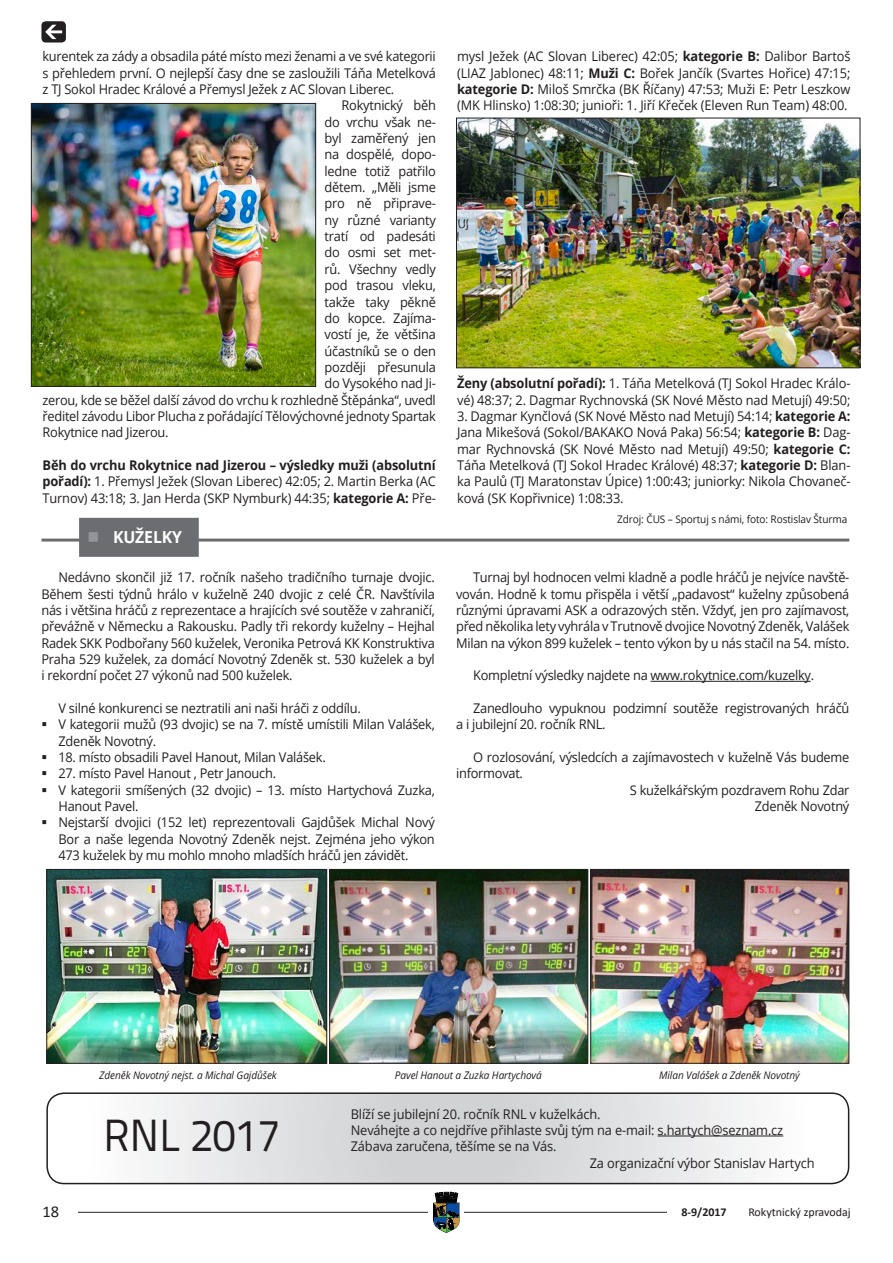
<style>
.page{position:relative;width:893px;height:1263px;background:#fff}
.page>*{position:absolute;margin:0;border:0;box-sizing:border-box;transform-origin:0 0}
.AAA_Neodsazený{font:45px "Titillium Maps 29 L 400 wt";letter-spacing:-.01em;color:#231f20;scale:.96 1}
.t1{font:700 16.5px "Open Sans";letter-spacing:-.01em;color:#fff;scale:.96 1}
.t2{font:16.5px "Calibri";color:#231f20}
.AAA_Body_Text{font:13.35px/16.4px "Open Sans";letter-spacing:-.02em;color:#231f20;text-align:justify;scale:.96 1}
.AAA_Neodsazený-2{font:13.35px/16.4px "Open Sans";letter-spacing:-.01em;color:#231f20;text-align:justify;scale:.96 1}
.t3{font:12px "Calibri";color:#231f20}
.t4{font:700 12px "Calibri";color:#231f20}
.AAA_Neodsazený-3{font:italic 10.5px "Open Sans";letter-spacing:-.01em;color:#231f20;scale:.96 1}
.AAA_Neodsazený-4{font:10.5px "Open Sans";letter-spacing:-.01em;color:#231f20;scale:.96 1}
.s1{font-weight:700}
</style>
<div class="page">
<hr style="left:43px;top:1212px;width:807px;height:1px;background:#231f20">
<div style="left:429px;top:1192px;width:35px;height:42px;background:#fff"></div>
<svg style="left:433px;top:1192px;width:27px;height:41px"></svg>
<div style="left:668px;top:1207px;width:183px;height:13px;background:#fff"></div>
<div style="left:43px;top:1204px;width:35px;height:16px;background:#fff"></div>
<hr style="left:41px;top:538px;width:808px;height:3px;background:#6c6d70">
<div style="left:79px;top:518px;width:120px;height:39px;background:#6c6d70"></div>
<hr style="left:651px;top:681px;width:160px;height:1px;background:#231f20">
<img style="left:48px;top:871px;width:277px;height:191px">
<div style="left:46px;top:869px;width:281px;height:195px;border:1px solid #231f20"></div>
<img style="left:331px;top:871px;width:255px;height:191px">
<div style="left:329px;top:869px;width:259px;height:195px;border:1px solid #231f20"></div>
<img style="left:592px;top:871px;width:255px;height:191px">
<div style="left:590px;top:869px;width:259px;height:195px;border:1px solid #231f20"></div>
<svg style="left:49px;top:1093px;width:800px;height:90px"></svg>
<div style="left:46px;top:1092px;width:803px;height:92px;border:2px solid #231f20;border-radius:17px"></div>
<hr style="left:658px;top:1136px;width:125px;height:1px;background:#231f20">
<img style="left:33px;top:105px;width:281px;height:280px">
<div style="left:31px;top:103px;width:285px;height:284px;border:1px solid #231f20"></div>
<img style="left:458px;top:120px;width:400px;height:246px">
<div style="left:456px;top:118px;width:404px;height:250px;border:1px solid #231f20"></div>
<div style="left:41px;top:21px;width:25px;height:22px;background:#231f20;border-radius:4px"></div>
<svg style="left:45px;top:25px;width:17px;height:14px"></svg>
<p class="AAA_Body_Text" style="left:43px;top:48px;width:411px">kurentek za zády a obsadila páté místo mezi ženami a ve své kategorii s přehledem první. O nejlepší časy dne se zasloužili Táňa Metelková z TJ Sokol Hradec Králové a Přemysl Ježek z AC Slovan Liberec.</p>
<p class="AAA_Body_Text" style="left:342px;top:97px;width:100px">Rokytnický běh</p>
<p class="AAA_Body_Text" style="left:325px;top:113px;width:117px">do vrchu však ne-</p>
<p class="AAA_Body_Text" style="left:325px;top:130px;width:117px">byl zaměřený jen</p>
<p class="AAA_Body_Text" style="left:325px;top:146px;width:117px">na dospělé, dopo-</p>
<p class="AAA_Body_Text" style="left:325px;top:162px;width:117px">ledne totiž patřilo</p>
<p class="AAA_Body_Text" style="left:325px;top:179px;width:117px">dětem. „Měli jsme</p>
<p class="AAA_Body_Text" style="left:325px;top:195px;width:117px">pro ně připrave-</p>
<p class="AAA_Body_Text" style="left:325px;top:211px;width:117px">ny různé varianty</p>
<p class="AAA_Body_Text" style="left:325px;top:228px;width:117px">tratí od padesáti</p>
<p class="AAA_Body_Text" style="left:325px;top:244px;width:117px">do osmi set met-</p>
<p class="AAA_Body_Text" style="left:325px;top:260px;width:117px">rů. Všechny vedly</p>
<p class="AAA_Body_Text" style="left:325px;top:277px;width:117px">pod trasou vleku,</p>
<p class="AAA_Body_Text" style="left:325px;top:293px;width:117px">takže taky pěkně</p>
<p class="AAA_Body_Text" style="left:325px;top:309px;width:117px">do kopce. Zajíma-</p>
<p class="AAA_Body_Text" style="left:325px;top:326px;width:117px">vostí je, že většina</p>
<p class="AAA_Body_Text" style="left:325px;top:342px;width:117px">účastníků se o den</p>
<p class="AAA_Body_Text" style="left:325px;top:359px;width:117px">později přesunula</p>
<p class="AAA_Body_Text" style="left:325px;top:375px;width:117px">do Vysokého nad Ji-</p>
<p class="AAA_Body_Text" style="left:43px;top:391px;width:411px">zerou, kde se běžel další závod do vrchu k rozhledně Štěpánka“, uvedl</p>
<p class="AAA_Body_Text" style="left:43px;top:408px;width:411px">ředitel závodu Libor Plucha z pořádající Tělovýchovné jednoty Spartak</p>
<p class="AAA_Body_Text" style="left:43px;top:424px;width:133px">Rokytnice nad Jizerou.</p>
<p class="AAA_Neodsazený-2" style="left:43px;top:457px;width:411px"><span class="s1">Běh do vrchu Rokytnice nad Jizerou – výsledky muži (absolutní pořadí):</span> 1. Přemysl Ježek (Slovan Liberec) 42:05; 2. Martin Berka (AC Turnov) 43:18; 3. Jan Herda (SKP Nymburk) 44:35; <span class="s1">kategorie A:</span> Pře-</p>
<p class="t1" style="left:113px;top:526px;width:73px">KUŽELKY</p>
<p class="AAA_Body_Text" style="left:41px;top:569px;width:411px;text-indent:17px">Nedávno skončil již 17. ročník našeho tradičního turnaje dvojic.<br>Během šesti týdnů hrálo v kuželně 240 dvojic z celé ČR. Navštívila nás i většina hráčů z reprezentace a hrajících své soutěže v zahraničí, převážně v Německu a Rakousku. Padly tři rekordy kuželny – Hejhal Radek SKK Podbořany 560 kuželek, Veronika Petrová KK Konstruktiva Praha 529 kuželek, za domácí Novotný Zdeněk st. 530 kuželek a byl i rekordní počet 27 výkonů nad 500 kuželek.</p>
<p class="AAA_Body_Text" style="left:58px;top:700px;width:316px">V silné konkurenci se neztratili ani naši hráči z oddílu.</p>
<p class="AAA_Body_Text" style="left:58px;top:716px;width:393px">V kategorii mužů (93 dvojic) se na 7. místě umístili Milan Valášek,<br>Zdeněk Novotný.</p>
<p class="AAA_Body_Text" style="left:58px;top:749px;width:280px">18. místo obsadili Pavel Hanout, Milan Valášek.</p>
<p class="AAA_Body_Text" style="left:58px;top:765px;width:228px">27. místo Pavel Hanout , Petr Janouch.</p>
<p class="AAA_Body_Text" style="left:58px;top:781px;width:393px">V kategorii smíšených (32 dvojic) – 13. místo Hartychová Zuzka,<br>Hanout Pavel.</p>
<p class="AAA_Body_Text" style="left:58px;top:814px;width:394px">Nejstarší dvojici (152 let) reprezentovali Gajdůšek Michal Nový Bor a naše legenda Novotný Zdeněk nejst. Zejména jeho výkon 473 kuželek by mu mohlo mnoho mladších hráčů jen závidět.</p>
<p class="AAA_Neodsazený-2" style="left:457px;top:48px;width:411px">mysl Ježek (AC Slovan Liberec) 42:05; <span class="s1">kategorie B:</span> Dalibor Bartoš (LIAZ Jablonec) 48:11; <span class="s1">Muži C:</span> Bořek Jančík (Svartes Hořice) 47:15; <span class="s1">kategorie D:</span> Miloš Smrčka (BK Říčany) 47:53; Muži E: Petr Leszkow (MK Hlinsko) 1:08:30; junioři: 1. Jiří Křeček (Eleven Run Team) 48:00.</p>
<p class="AAA_Neodsazený-2" style="left:457px;top:375px;width:411px"><span class="s1">Ženy (absolutní pořadí):</span> 1. Táňa Metelková (TJ Sokol Hradec Králo&shy;vé) 48:37; 2. Dagmar Rychnovská (SK Nové Město nad Metují) 49:50;</p>
<p class="AAA_Neodsazený-2" style="left:457px;top:408px;width:411px">3. Dagmar Kynčlová (SK Nové Město nad Metují) 54:14; <span class="s1">kategorie A:<br></span>Jana Mikešová (Sokol/BAKAKO Nová Paka) 56:54; <span class="s1">kategorie B:</span> Dag&shy;mar Rychnovská (SK Nové Město nad Metují) 49:50; <span class="s1">kategorie C:<br></span>Táňa Metelková (TJ Sokol Hradec Králové) 48:37; <span class="s1">kategorie D:</span> Blan&shy;ka Paulů (TJ Maratonstav Úpice) 1:00:43; juniorky: Nikola Chovaneč&shy;ková (SK Kopřivnice) 1:08:33.</p>
<p class="AAA_Neodsazený-4" style="left:617px;top:512px;width:241px">Zdroj: ČUS – Sportuj s námi, foto: Rostislav Šturma</p>
<p class="AAA_Body_Text" style="left:456px;top:569px;width:411px;text-indent:17px">Turnaj byl hodnocen velmi kladně a podle hráčů je nejvíce navště&shy;vován. Hodně k tomu přispěla i větší „padavost“ kuželny způsobená různými úpravami ASK a odrazových stěn. Vždyť, jen pro zajímavost, před několika lety vyhrála v Trutnově dvojice Novotný Zdeněk, Valášek Milan na výkon 899 kuželek – tento výkon by u nás stačil na 54. místo.</p>
<p class="AAA_Body_Text" style="left:473px;top:667px;width:357px">Kompletní výsledky najdete na www.rokytnice.com/kuzelky.</p>
<p class="AAA_Body_Text" style="left:456px;top:700px;width:411px;text-indent:17px">Zanedlouho vypuknou podzimní soutěže registrovaných hráčů a i jubilejní 20. ročník RNL.</p>
<p class="AAA_Body_Text" style="left:456px;top:749px;width:411px;text-indent:17px">O rozlosování, výsledcích a zajímavostech v kuželně Vás budeme informovat.</p>
<p class="AAA_Body_Text" style="left:630px;top:781px;width:230px;text-align:right">S kuželkářským pozdravem Rohu Zdar<br>Zdeněk Novotný</p>
<p class="AAA_Neodsazený-3" style="left:99px;top:1067px;width:186px">Zdeněk Novotný nejst. a Michal Gajdůšek</p>
<p class="AAA_Neodsazený-3" style="left:395px;top:1067px;width:155px">Pavel Hanout a Zuzka Hartychová</p>
<p class="AAA_Neodsazený-3" style="left:659px;top:1067px;width:148px">Milan Valášek a Zdeněk Novotný</p>
<p class="AAA_Neodsazený-2" style="left:351px;top:1105px;width:262px">Blíží se jubilejní 20. ročník RNL v kuželkách.</p>
<p class="AAA_Neodsazený-2" style="left:351px;top:1121px;width:452px">Neváhejte a co nejdříve přihlaste svůj tým na e-mail: s.hartych@seznam.cz</p>
<p class="AAA_Neodsazený-2" style="left:351px;top:1138px;width:216px">Zábava zaručena, těšíme se na Vás.</p>
<p class="AAA_Neodsazený-2" style="left:590px;top:1154px;width:236px">Za organizační výbor Stanislav Hartych</p>
<p class="AAA_Neodsazený" style="left:103px;top:1102px;width:187px">RNL 2017</p>
<p class="t2" style="left:43px;top:1200px;width:18px">18</p>
<p class="t4" style="left:681px;top:1203px;width:47px">8-9/2017</p>
<p class="t3" style="left:748px;top:1203px;width:104px">Rokytnický zpravodaj</p>
</div>
